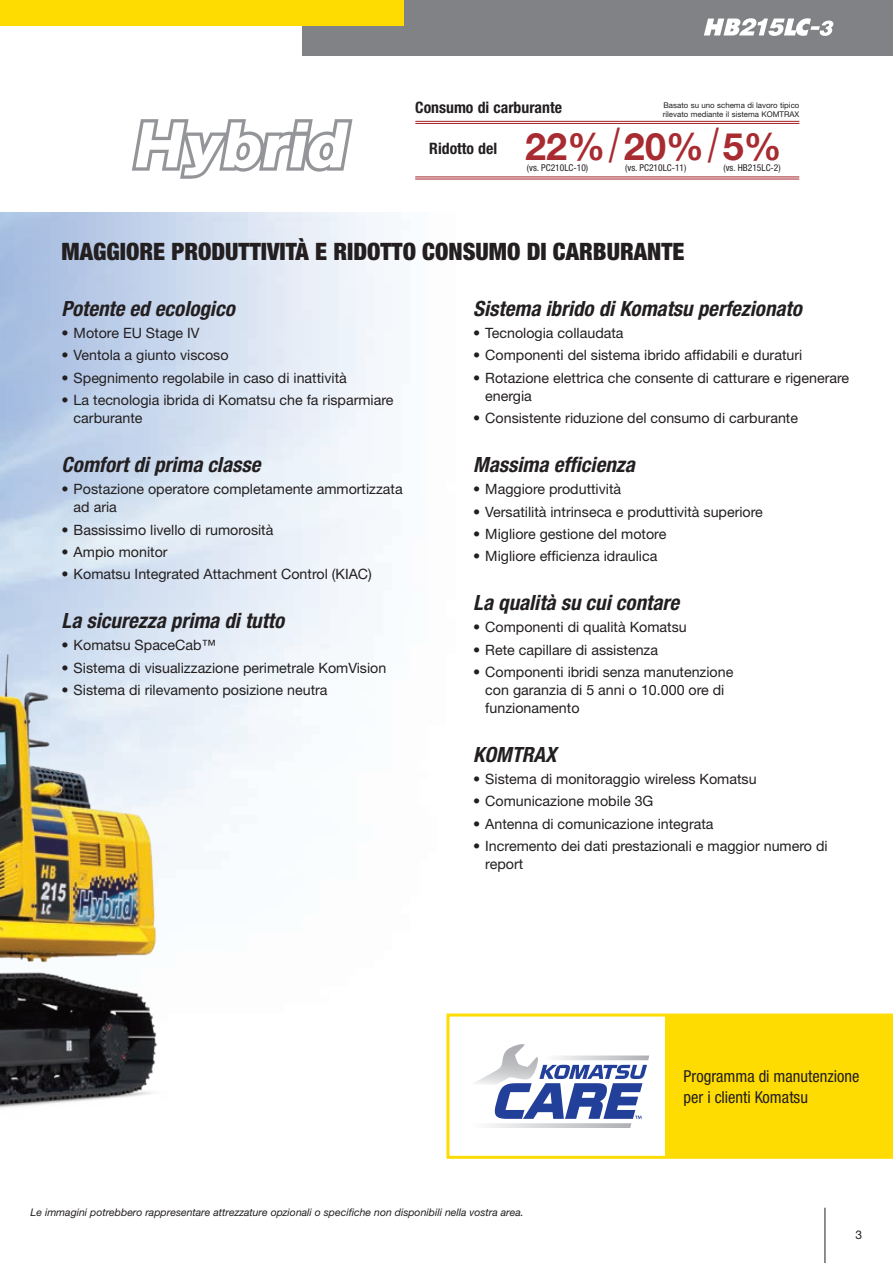
<style>
.page{position:relative;width:893px;height:1263px;background:#fff}
.page>*{position:absolute;margin:0;border:0;box-sizing:border-box;transform-origin:0 0}
.t1{font:700 37.8px "Helvetica Neue LT Pro";color:#a72b30}
.t2{font:900 condensed 24px "Helvetica Neue LT Pro";color:#231f20}
.t3{font:italic 700 condensed 21px "Helvetica Neue LT Pro";color:#231f20}
.t4{font:condensed 16.5px/21px "Helvetica Neue LT Pro";color:#231f20}
.t5{font:700 condensed 15.75px "Helvetica Neue LT Pro";color:#231f20}
.t6{font:14.25px/18px "Helvetica Neue LT Pro";color:#231f20}
.t7{font:12px "Helvetica Neue LT Pro";color:#231f20}
.t8{font:italic 10.5px "Helvetica Neue LT Pro";color:#231f20}
.t9{font:condensed 9.45px "Helvetica Neue LT Pro";color:#231f20}
.t10{font:7.95px/9.4px "Helvetica Neue LT Pro";color:#231f20}
.s1{font-weight:400;font-stretch:condensed;font-size:47.25px}
</style>
<div class="page">
<div style="left:303px;top:0;width:590px;height:55px;background:#808285"></div>
<div style="left:0;top:0;width:404px;height:26px;background:#ffdc01"></div>
<svg style="left:704px;top:18px;width:130px;height:18px"></svg>
<svg style="left:446px;top:1013px;width:447px;height:146px"></svg>
<div style="left:665px;top:1014px;width:228px;height:144px;background:#ffdc01"></div>
<svg style="left:470px;top:1044px;width:179px;height:84px"></svg>
<img style="left:0;top:257px;width:242px;height:853px">
<hr style="left:415px;top:121px;width:384px;height:1px;background:#a72b30">
<hr style="left:415px;top:123px;width:384px;height:1px;background:#a72b30">
<hr style="left:415px;top:176px;width:384px;height:4px;background:#d69da0">
<hr style="left:415px;top:176px;width:384px;height:1px;background:#a72b30">
<hr style="left:415px;top:178px;width:384px;height:2px;background:#a72b30">
<svg style="left:132px;top:119px;width:220px;height:60px"></svg>
<hr style="left:825px;top:1208px;width:1px;height:55px;background:#231f20">
<p class="t5" style="left:415px;top:98px;width:148px">Consumo di carburante</p>
<p class="t10" style="left:663px;top:100px;width:138px">Basato su uno schema di lavoro tipico rilevato mediante il sistema KOMTRAX</p>
<p class="t5" style="left:429px;top:139px;width:70px">Ridotto del</p>
<h1 class="t1" style="left:525px;top:123px;width:258px">22%<span class="s1">/</span>20%<span class="s1">/</span>5%</h1>
<p class="t9" style="left:527px;top:162px;width:63px">(vs. PC210LC-10)</p>
<p class="t9" style="left:625px;top:162px;width:63px">(vs. PC210LC-11)</p>
<p class="t9" style="left:723px;top:162px;width:59px">(vs. HB215LC-2)</p>
<h2 class="t2" style="left:62px;top:237px;width:624px">MAGGIORE PRODUTTIVITÀ E RIDOTTO CONSUMO DI CARBURANTE</h2>
<h3 class="t3" style="left:62px;top:296px;width:175px">Potente ed ecologico</h3>
<p class="t6" style="left:62px;top:324px;width:139px">• Motore EU Stage IV</p>
<p class="t6" style="left:62px;top:346px;width:168px">• Ventola a giunto viscoso</p>
<p class="t6" style="left:62px;top:368px;width:287px">• Spegnimento regolabile in caso di inattività</p>
<p class="t6" style="left:74px;top:391px;width:321px;text-indent:-12px">• La tecnologia ibrida di Komatsu che fa risparmiare carburante</p>
<h3 class="t3" style="left:62px;top:452px;width:200px">Comfort di prima classe</h3>
<p class="t6" style="left:74px;top:480px;width:331px;text-indent:-12px">• Postazione operatore completamente ammortizzata ad aria</p>
<p class="t6" style="left:62px;top:520px;width:213px">• Bassissimo livello di rumorosità</p>
<p class="t6" style="left:62px;top:542px;width:107px">• Ampio monitor</p>
<p class="t6" style="left:62px;top:565px;width:312px">• Komatsu Integrated Attachment Control (KIAC)</p>
<h3 class="t3" style="left:62px;top:608px;width:224px">La sicurezza prima di tutto</h3>
<p class="t6" style="left:62px;top:636px;width:156px">• Komatsu SpaceCab™</p>
<p class="t6" style="left:62px;top:658px;width:326px">• Sistema di visualizzazione perimetrale KomVision</p>
<p class="t6" style="left:62px;top:680px;width:267px">• Sistema di rilevamento posizione neutra</p>
<h3 class="t3" style="left:473px;top:296px;width:330px">Sistema ibrido di Komatsu perfezionato</h3>
<p class="t6" style="left:473px;top:324px;width:152px">• Tecnologia collaudata</p>
<p class="t6" style="left:473px;top:346px;width:330px">• Componenti del sistema ibrido affidabili e duraturi</p>
<p class="t6" style="left:485px;top:368px;width:365px;text-indent:-12px">• Rotazione elettrica che consente di catturare e rigenerare energia</p>
<p class="t6" style="left:473px;top:409px;width:326px">• Consistente riduzione del consumo di carburante</p>
<h3 class="t3" style="left:473px;top:452px;width:163px">Massima efficienza</h3>
<p class="t6" style="left:473px;top:480px;width:149px">• Maggiore produttività</p>
<p class="t6" style="left:473px;top:502px;width:291px">• Versatilità intrinseca e produttività superiore</p>
<p class="t6" style="left:473px;top:524px;width:195px">• Migliore gestione del motore</p>
<p class="t6" style="left:473px;top:547px;width:186px">• Migliore efficienza idraulica</p>
<h3 class="t3" style="left:473px;top:590px;width:207px">La qualità su cui contare</h3>
<p class="t6" style="left:473px;top:618px;width:215px">• Componenti di qualità Komatsu</p>
<p class="t6" style="left:473px;top:640px;width:186px">• Rete capillare di assistenza</p>
<p class="t6" style="left:485px;top:662px;width:250px;text-indent:-12px">• Componenti ibridi senza manutenzione con garanzia di 5 anni o 10.000 ore di funzionamento</p>
<h3 class="t3" style="left:473px;top:742px;width:85px">KOMTRAX</h3>
<p class="t6" style="left:473px;top:770px;width:285px">• Sistema di monitoraggio wireless Komatsu</p>
<p class="t6" style="left:473px;top:792px;width:182px">• Comunicazione mobile 3G</p>
<p class="t6" style="left:473px;top:814px;width:242px">• Antenna di comunicazione integrata</p>
<p class="t6" style="left:485px;top:836px;width:344px;text-indent:-12px">• Incremento dei dati prestazionali e maggior numero di report</p>
<p class="t4" style="left:684px;top:1065px;width:177px">Programma di manutenzione per i clienti Komatsu</p>
<p class="t8" style="left:31px;top:1206px;width:495px">Le immagini potrebbero rappresentare attrezzature opzionali o specifiche non disponibili nella vostra area.</p>
<p class="t7" style="left:856px;top:1227px;width:8px">3</p>
</div>
